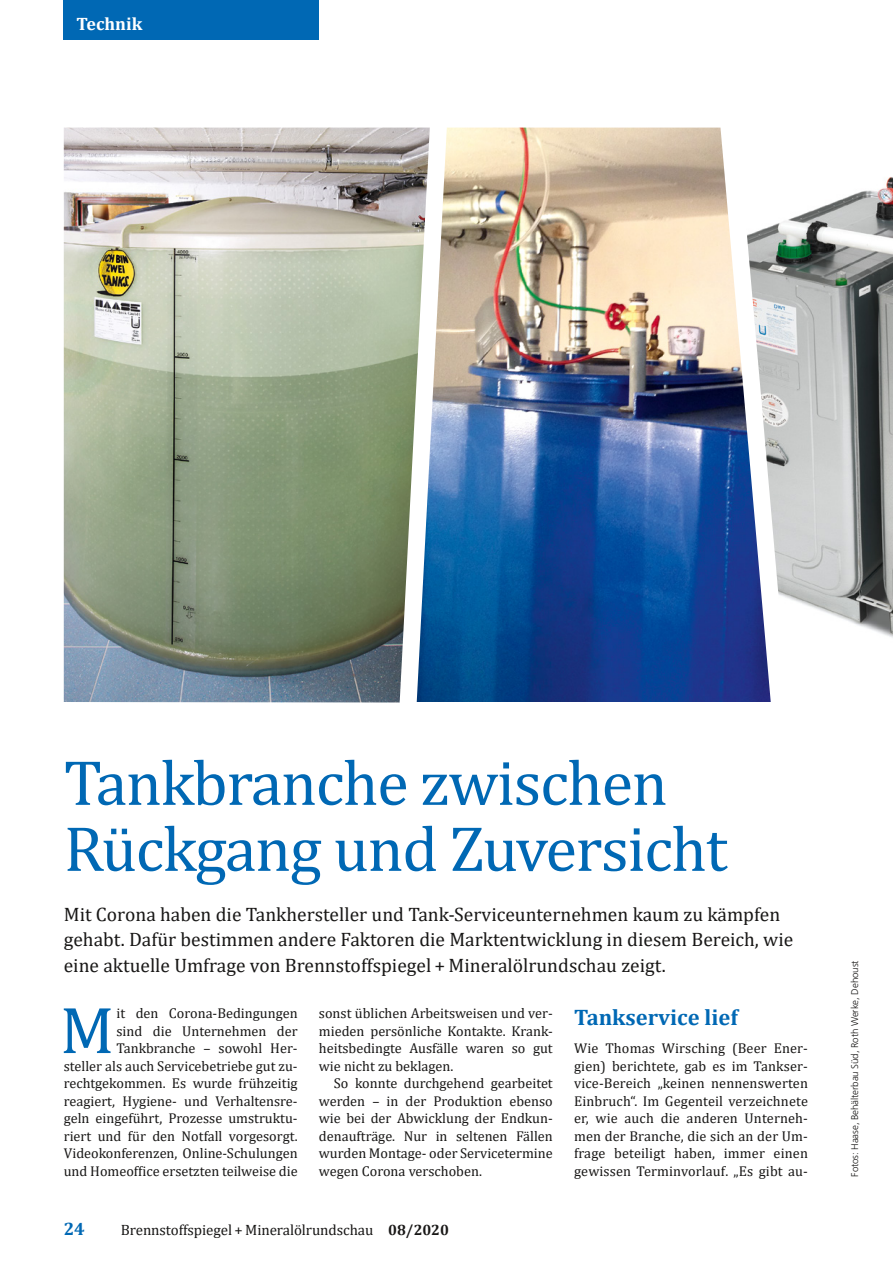
<style>
.page{position:relative;width:893px;height:1263px;background:#fff}
.page>*{position:absolute;margin:0;border:0;box-sizing:border-box;transform-origin:0 0}
.Grundschrift___Initi{font:66.9px "Cambria";color:#0068b4}
._00_Headline{font:64.5px/66px "Cambria";letter-spacing:-.02em;color:#0068b4}
.Subheadline_Themense{font:700 22.5px "Cambria";color:#0068b4}
.Subline{font:19.5px/25.5px "Cambria";color:#181716}
.t1{font:700 18px "Cambria";color:#fff}
.t2{font:700 18px "Cambria";color:#0068b4}
.t3{font:15px "Cambria";letter-spacing:-.005em;color:#181716}
.Grundschrift___Initi-2{font:14.25px/17.5px "Cambria";color:#181716;text-align:right}
.Grundschrift{font:14.25px/17.5px "Cambria";letter-spacing:.01em;color:#181716;text-align:justify}
.Grundschrift_Einzug{font:14.25px/17.5px "Cambria";color:#181716;text-align:justify}
.Quelle{font:300 9.75px "Frutiger LT Std";letter-spacing:-.01em;color:#181716}
.s1{font-weight:700}
</style>
<div class="page">
<div style="left:64px;top:0;width:255px;height:40px;background:#0068b4"></div>
<img style="left:64px;top:128px;width:334px;height:574px">
<img style="left:449px;top:128px;width:267px;height:574px">
<svg style="left:398px;top:127px;width:51px;height:576px"></svg>
<img style="left:789px;top:177px;width:104px;height:461px">
<svg style="left:716px;top:127px;width:73px;height:575px"></svg>
<p class="t1" style="left:77px;top:11px;width:67px">Technik</p>
<p class="_00_Headline" style="left:64px;top:749px;width:665px">Tankbranche zwischen<br>Rückgang und Zuversicht</p>
<p class="Subline" style="left:64px;top:901px;width:731px">Mit Corona haben die Tankhersteller und Tank-Serviceunternehmen kaum zu kämpfen gehabt. Dafür bestimmen andere Faktoren die Marktentwicklung in diesem Bereich, wie eine aktuelle Umfrage von Brennstoffspiegel + Mineralölrundschau zeigt.</p>
<p class="Grundschrift___Initi" style="left:60px;top:991px;width:56px">M</p>
<p class="Grundschrift___Initi-2" style="left:64px;top:1004px;width:235px">it den Corona-Bedingungen<br>sind die Unternehmen der Tankbranche – sowohl Her-<br>steller als auch Servicebetriebe gut zu&shy;rechtgekommen. Es wurde frühzeitig reagiert, Hygiene- und Verhaltensre&shy;geln eingeführt, Prozesse umstruktu&shy;riert und für den Notfall vorgesorgt.<br>Videokonferenzen, Online-Schulungen und Homeoffice ersetzten teilweise die</p>
<p class="Grundschrift___Initi-2" style="left:319px;top:1004px;width:235px;text-align:justify">sonst üblichen Arbeitsweisen und ver&shy;mieden persönliche Kontakte. Krank&shy;heitsbedingte Ausfälle waren so gut wie nicht zu beklagen.</p>
<p class="Grundschrift_Einzug" style="left:319px;top:1074px;width:235px;text-indent:15px">So konnte durchgehend gearbeitet werden – in der Produktion ebenso wie bei der Abwicklung der Endkun&shy;denaufträge. Nur in seltenen Fällen wurden Montage- oder Servicetermine wegen Corona verschoben.</p>
<p class="t2" style="left:64px;top:1216px;width:23px">24</p>
<p class="t3" style="left:121px;top:1221px;width:330px">Brennstoffspiegel + Mineralölrundschau <span class="s1">08/ 2020</span></p>
<p class="Subheadline_Themense" style="left:574px;top:1001px;width:165px">Tankservice lief</p>
<p class="Grundschrift" style="left:574px;top:1039px;width:235px">Wie Thomas Wirsching (Beer Ener&shy;gien) berichtete, gab es im Tankser&shy;vice-Bereich „keinen nennenswerten Einbruch“. Im Gegenteil verzeichnete er, wie auch die anderen Unterneh&shy;men der Branche, die sich an der Um&shy;frage beteiligt haben, immer einen gewissen Terminvorlauf. „Es gibt au-</p>
<p class="Quelle" style="left:849px;top:1176px;width:218px;rotate:-90deg">Fotos: Haase, Behälterbau Süd, Roth Werke, Dehoust</p>
</div>
